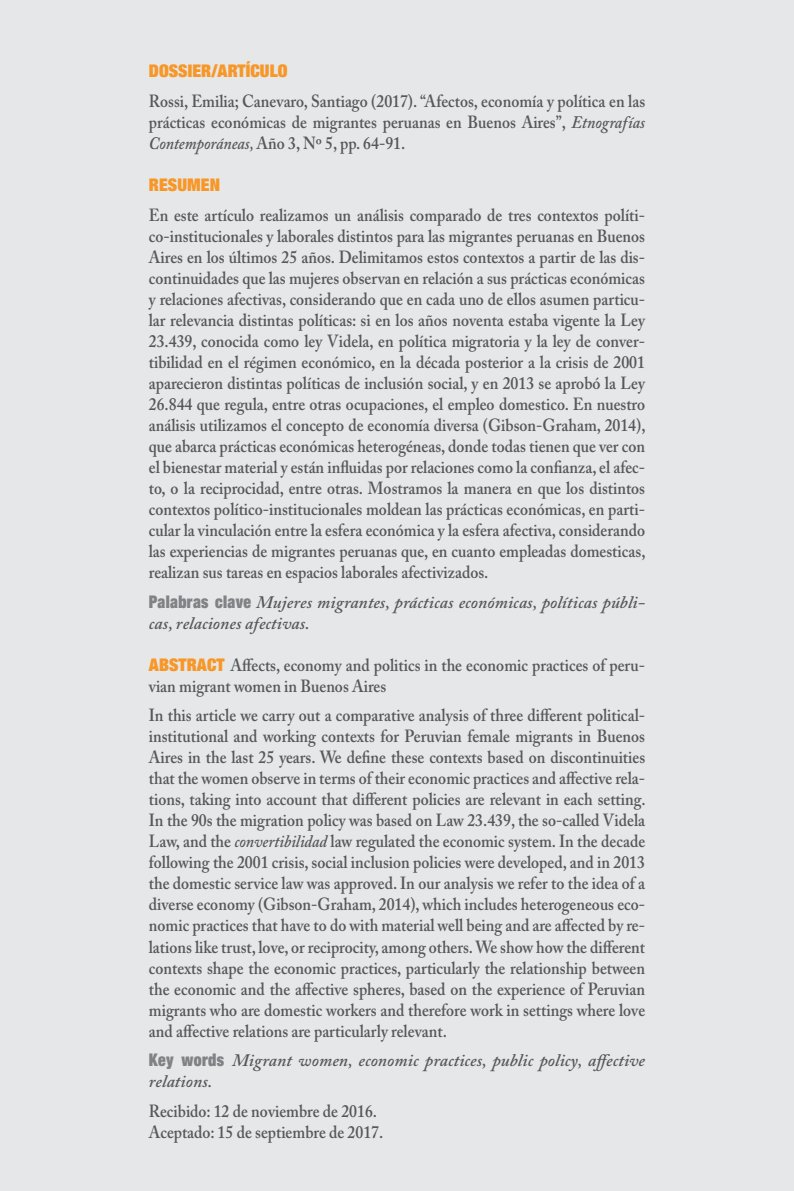
<style>
.page{position:relative;width:794px;height:1191px;background:#e6e7e9}
.page>*{position:absolute;margin:0;border:0;box-sizing:border-box;transform-origin:0 0}
.t1{font:600 17.5px/21px "Adobe Caslon Pro";color:#57585a;text-align:justify;scale:.9 1}
.t2{font:italic 600 17.5px/21px "Adobe Caslon Pro";letter-spacing:.005em;color:#57585a}
.t3{font:900 expanded 17.5px "Helvetica Neue";letter-spacing:.005em;color:#f79727}
.s1{font-style:italic}
.s2{font-family:"Helvetica Neue";font-weight:900;font-style:normal;font-stretch:expanded;color:#808285}
.s3{font-family:"Helvetica Neue";font-weight:900;font-stretch:expanded;color:#f79727}
</style>
<div class="page">
<p class="t3" style="left:149px;top:60px;width:140px">DOSSIER/ARTÍCULO</p>
<p class="t1" style="left:149px;top:90px;width:553px">Rossi, Emilia; Canevaro, Santiago (2017). “Afectos, economía y política en las prácticas económicas de migrantes peruanas en Buenos Aires”, <span class="s1">Etnografías Contemporáneas,</span> Año 3, Nº 5, pp. 64-91.</p>
<p class="t3" style="left:149px;top:173px;width:73px">RESUMEN</p>
<p class="t1" style="left:149px;top:204px;width:553px">En este artículo realizamos un análisis comparado de tres contextos políti&shy;co-institucionales y laborales distintos para las migrantes peruanas en Buenos Aires en los últimos 25 años. Delimitamos estos contextos a partir de las dis&shy;continuidades que las mujeres observan en relación a sus prácticas económicas y relaciones afectivas, considerando que en cada uno de ellos asumen particu&shy;lar relevancia distintas políticas: si en los años noventa estaba vigente la Ley 23.439, conocida como ley Videla, en política migratoria y la ley de conver&shy;tibilidad en el régimen económico, en la década posterior a la crisis de 2001 aparecieron distintas políticas de inclusión social, y en 2013 se aprobó la Ley 26.844 que regula, entre otras ocupaciones, el empleo domestico. En nuestro análisis utilizamos el concepto de economía diversa (Gibson-Graham, 2014), que abarca prácticas económicas heterogéneas, donde todas tienen que ver con el bienestar material y están influidas por relaciones como la confianza, el afec&shy;to, o la reciprocidad, entre otras. Mostramos la manera en que los distintos contextos político-institucionales moldean las prácticas económicas, en parti&shy;cular la vinculación entre la esfera económica y la esfera afectiva, considerando las experiencias de migrantes peruanas que, en cuanto empleadas domesticas, realizan sus tareas en espacios laborales afectivizados.</p>
<p class="t2" style="left:149px;top:591px;width:498px"><span class="s2">Palabras clave</span> Mujeres migrantes, prácticas económicas, políticas públi&shy;cas, relaciones afectivas.</p>
<p class="t1" style="left:149px;top:654px;width:553px"><span class="s3">ABSTRACT</span> Affects, economy and politics in the economic practices of peru&shy;vian migrant women in Buenos Aires</p>
<p class="t1" style="left:149px;top:705px;width:553px">In this article we carry out a comparative analysis of three different political&shy;institutional and working contexts for Peruvian female migrants in Buenos Aires in the last 25 years. We define these contexts based on discontinuities that the women observe in terms of their economic practices and affective rela&shy;tions, taking into account that different policies are relevant in each setting.<br>In the 90s the migration policy was based on Law 23.439, the so-called Videla Law, and the <span class="s1">convertibilidad</span> law regulated the economic system. In the decade following the 2001 crisis, social inclusion policies were developed, and in 2013 the domestic service law was approved. In our analysis we refer to the idea of a diverse economy (Gibson-Graham, 2014), which includes heterogeneous eco&shy;nomic practices that have to do with material well being and are affected by re&shy;lations like trust, love, or reciprocity, among others. We show how the different contexts shape the economic practices, particularly the relationship between the economic and the affective spheres, based on the experience of Peruvian migrants who are domestic workers and therefore work in settings where love and affective relations are particularly relevant.</p>
<p class="t2" style="left:149px;top:1049px;width:498px"><span class="s2">Key words</span> Migrant women, economic practices, public policy, affective relations.</p>
<p class="t1" style="left:149px;top:1100px;width:262px">Recibido: 12 de noviembre de 2016.<br>Aceptado: 15 de septiembre de 2017.</p>
</div>
